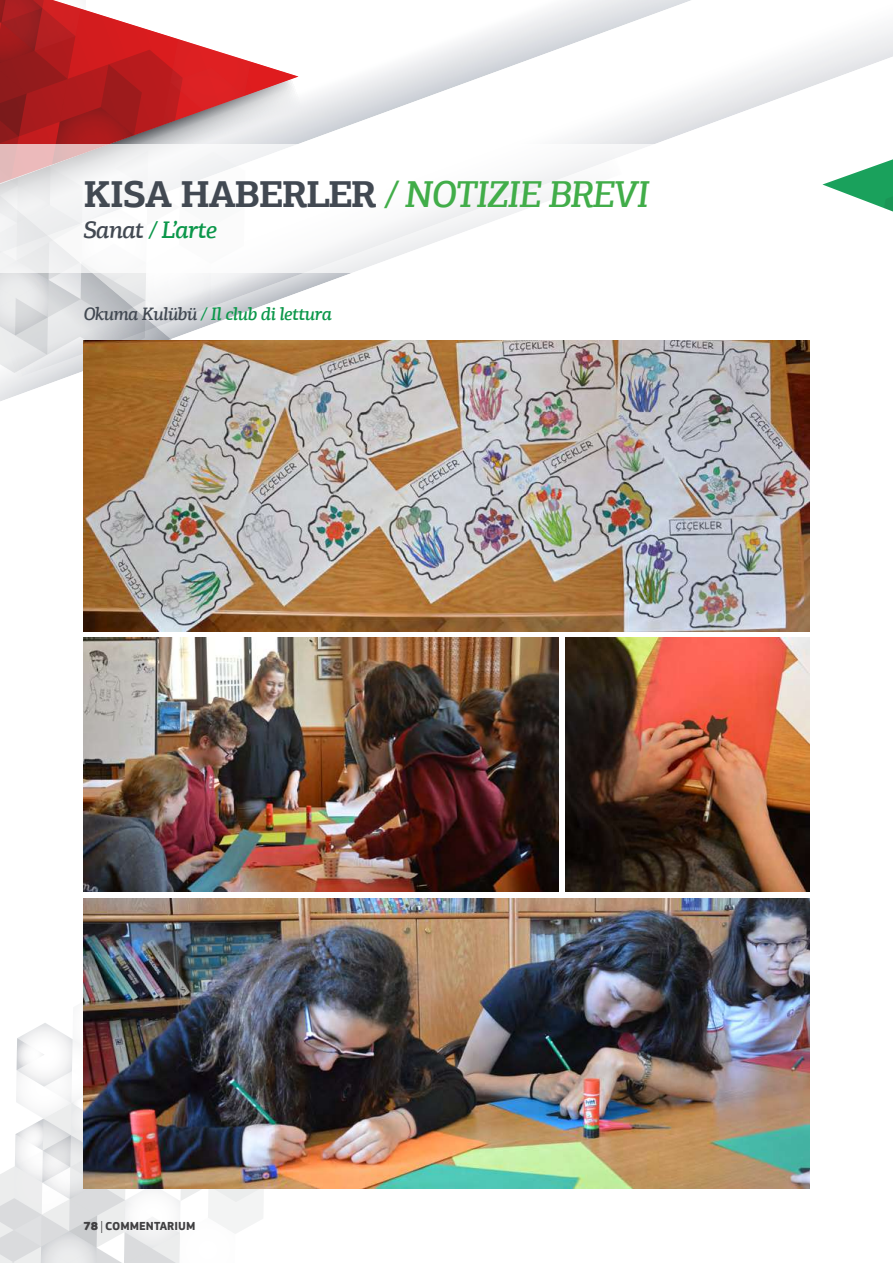
<style>
.page{position:relative;width:893px;height:1263px;background:#fff}
.page>*{position:absolute;margin:0;border:0;box-sizing:border-box;transform-origin:0 0}
.t1{font:italic 500 37.5px "PF Agora Slab Pro";letter-spacing:-.04em;color:#41ad49}
.t2{font:italic 500 24px "PF Agora Slab Pro";letter-spacing:-.04em;color:#0b974a}
.t3{font:italic 500 18px "PF Agora Slab Pro";letter-spacing:-.04em;color:#0b974a}
.t4{font:700 12px "PF Square Sans Pro";color:#414042}
.s1{font-weight:700;font-style:normal;color:#424952}
.s2{color:#424952}
.s3{font-weight:900}
.s4{font-family:"Univers LT Std";font-weight:300}
</style>
<div class="page">
<svg style="left:0;top:992px;width:264px;height:271px"></svg>
<svg style="left:809px;top:27px;width:84px;height:354px"></svg>
<svg style="left:0;top:279px;width:334px;height:142px"></svg>
<svg style="left:0;top:0;width:826px;height:279px"></svg>
<svg style="left:822px;top:159px;width:71px;height:52px"></svg>
<svg style="left:0;top:145px;width:778px;height:128px"></svg>
<img style="left:84px;top:638px;width:475px;height:254px">
<img style="left:566px;top:638px;width:243px;height:254px">
<img style="left:84px;top:899px;width:725px;height:289px">
<img style="left:84px;top:340px;width:725px;height:291px">
<h1 class="t1" style="left:84px;top:171px;width:568px"><span class="s1">KISA HABERLER</span> / NOTIZIE BREVI</h1>
<h2 class="t2" style="left:84px;top:215px;width:135px"><span class="s2">Sanat</span> / L’arte</h2>
<p class="t3" style="left:84px;top:302px;width:250px"><span class="s2">Okuma Kulübü</span> / Il club di lettura</p>
<p class="t4" style="left:84px;top:1219px;width:113px"><span class="s3">78</span> <span class="s4">|</span> COMMENTARIUM</p>
</div>
